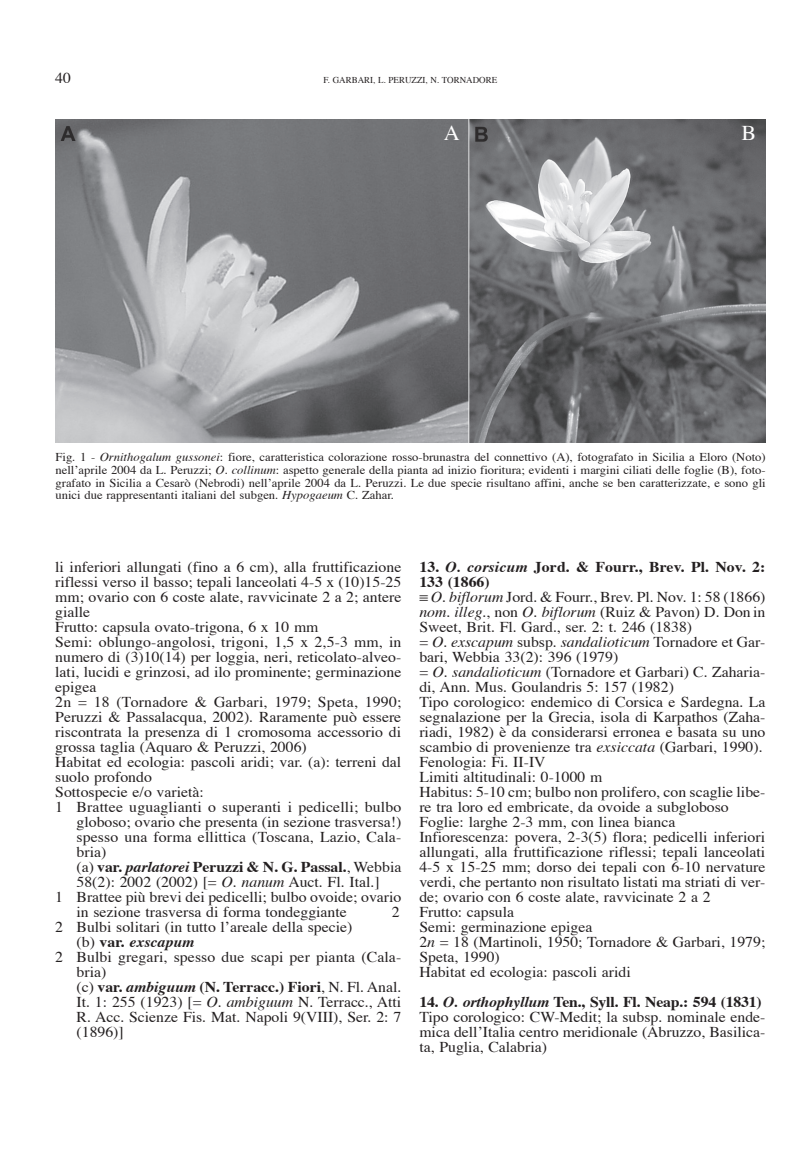
<style>
.page{position:relative;width:808px;height:1149px;background:#fff}
.page>*{position:absolute;margin:0;border:0;box-sizing:border-box;transform-origin:0 0}
.t1{font:21px "Times";color:#fff;scale:1.05 1}
.t2{font:15px/15px "Times";color:#231f20;scale:1.05 1}
.t3{font:700 15px "Times";color:#231f20;scale:1.05 1}
.t4{font:italic 700 15px "Times";color:#231f20;scale:1.05 1}
.t5{font:12px/12.8px "Times";color:#231f20;text-align:justify;scale:1.05 1}
.t6{font:9px "Times";color:#231f20}
.s1{font-style:italic}
.s2{font-weight:400}
.s3{font-weight:400;font-style:normal}
.s4{font-style:normal}
.s5{font-weight:700}
.s6{font-weight:700;font-style:italic}
</style>
<div class="page">
<img style="left:56px;top:119px;width:709px;height:323px">
<p class="t2" style="left:55px;top:72px;width:16px">40</p>
<p class="t6" style="left:323px;top:75px;width:23px">F. Garbari</p>
<p class="t6" style="left:373px;top:75px;width:27px">, L. Peruzzi</p>
<p class="t6" style="left:426px;top:75px;width:29px">, N. Tornadore</p>
<h1 class="t1" style="left:444px;top:120px;width:17px">A</h1>
<h1 class="t1" style="left:741px;top:120px;width:16px">B</h1>
<p class="t5" style="left:56px;top:451px;width:678px">Fig. 1 - <span class="s1">Ornithogalum gussonei</span>: fiore, caratteristica colorazione rosso-brunastra del connettivo (A), fotografato in Sicilia a Eloro (Noto) nell’aprile 2004 da L. Peruzzi; <span class="s1">O. collinum</span>: aspetto generale della pianta ad inizio fioritura; evidenti i margini ciliati delle foglie (B), foto&shy;grafato in Sicilia a Cesarò (Nebrodi) nell’aprile 2004 da L. Peruzzi. Le due specie risultano affini, anche se ben caratterizzate, e sono gli unici due rappresentanti italiani del subgen. <span class="s1">Hypogaeum</span> C. Zahar.</p>
<p class="t2" style="left:55px;top:560px;width:331px">li inferiori allungati (fino a 6 cm), alla fruttificazione</p>
<p class="t2" style="left:55px;top:575px;width:331px">riflessi verso il basso; tepali lanceolati 4-5 x (10)15-25</p>
<p class="t2" style="left:55px;top:590px;width:331px">mm; ovario con 6 coste alate, ravvicinate 2 a 2; antere</p>
<p class="t2" style="left:55px;top:605px;width:35px">gialle</p>
<p class="t2" style="left:55px;top:620px;width:252px">Frutto: capsula ovato-trigona, 6 x 10 mm</p>
<p class="t2" style="left:55px;top:635px;width:331px">Semi: oblungo-angolosi, trigoni, 1,5 x 2,5-3 mm, in</p>
<p class="t2" style="left:55px;top:650px;width:331px">numero di (3)10(14) per loggia, neri, reticolato-alveo-</p>
<p class="t2" style="left:55px;top:665px;width:331px">lati, lucidi e grinzosi, ad ilo prominente; germinazione</p>
<p class="t2" style="left:55px;top:680px;width:41px">epigea</p>
<p class="t2" style="left:55px;top:695px;width:331px">2n = 18 (Tornadore &amp; Garbari, 1979; Speta, 1990;</p>
<p class="t2" style="left:55px;top:710px;width:331px">Peruzzi &amp; Passalacqua, 2002). Raramente può essere</p>
<p class="t2" style="left:55px;top:725px;width:331px">riscontrata la presenza di 1 cromosoma accessorio di</p>
<p class="t2" style="left:55px;top:740px;width:241px">grossa taglia (Aquaro &amp; Peruzzi, 2006)</p>
<p class="t2" style="left:55px;top:755px;width:331px">Habitat ed ecologia: pascoli aridi; var. (a): terreni dal</p>
<p class="t2" style="left:55px;top:770px;width:93px">suolo profondo</p>
<p class="t2" style="left:55px;top:785px;width:143px">Sottospecie e/o varietà:</p>
<p class="t2" style="left:55px;top:800px;width:331px">1 Brattee uguaglianti o superanti i pedicelli; bulbo</p>
<p class="t2" style="left:77px;top:815px;width:311px">globoso; ovario che presenta (in sezione trasversa!)</p>
<p class="t2" style="left:77px;top:830px;width:311px">spesso una forma ellittica (Toscana, Lazio, Cala-</p>
<p class="t2" style="left:77px;top:845px;width:30px">bria)</p>
<p class="t3" style="left:77px;top:856px;width:311px"><span class="s2">(a)</span> var. <span class="s1">parlatorei</span> Peruzzi &amp; N. G. Passal.<span class="s2">, Webbia</span></p>
<p class="t2" style="left:77px;top:875px;width:290px">58(2): 2002 (2002) [= <span class="s1">O. nanum</span> Auct. Fl. Ital.]</p>
<p class="t2" style="left:55px;top:890px;width:331px">1 Brattee più brevi dei pedicelli; bulbo ovoide; ovario</p>
<p class="t2" style="left:77px;top:905px;width:259px">in sezione trasversa di forma tondeggiante</p>
<p class="t2" style="left:392px;top:905px;width:9px">2</p>
<p class="t2" style="left:55px;top:920px;width:284px">2 Bulbi solitari (in tutto l’areale della specie)</p>
<p class="t4" style="left:77px;top:931px;width:114px"><span class="s3">(b)</span> <span class="s4">var.</span> exscapum</p>
<p class="t2" style="left:55px;top:950px;width:331px">2 Bulbi gregari, spesso due scapi per pianta (Cala-</p>
<p class="t2" style="left:77px;top:965px;width:30px">bria)</p>
<p class="t3" style="left:77px;top:976px;width:311px"><span class="s2">(c)</span> var. <span class="s1">ambiguum</span> (N. Terracc.) Fiori<span class="s2">, N. Fl. Anal.</span></p>
<p class="t2" style="left:77px;top:995px;width:311px">It. 1: 255 (1923) [= <span class="s1">O. ambiguum</span> N. Terracc., Atti</p>
<p class="t2" style="left:77px;top:1010px;width:311px">R. Acc. Scienze Fis. Mat. Napoli 9(VIII), Ser. 2: 7</p>
<p class="t2" style="left:77px;top:1025px;width:46px">(1896)]</p>
<p class="t2" style="left:419px;top:560px;width:331px"><span class="s5">13.</span> <span class="s6">O. corsicum</span> <span class="s5">Jord. &amp; Fourr., Brev. Pl. Nov. 2:<br>133 (1866)<br></span>≡ <span class="s1">O. biflorum</span> Jord. &amp; Fourr., Brev. Pl. Nov. 1: 58 (1866) <span class="s1">nom. illeg</span>., non <span class="s1">O. biflorum</span> (Ruiz &amp; Pavon) D. Don in Sweet, Brit. Fl. Gard., ser. 2: t. 246 (1838)<br>= <span class="s1">O. exscapum</span> subsp. <span class="s1">sandalioticum</span> Tornadore et Gar&shy;bari, Webbia 33(2): 396 (1979)<br>= <span class="s1">O. sandalioticum</span> (Tornadore et Garbari) C. Zaharia&shy;di, Ann. Mus. Goulandris 5: 157 (1982)<br>Tipo corologico: endemico di Corsica e Sardegna. La segnalazione per la Grecia, isola di Karpathos (Zaha&shy;riadi, 1982) è da considerarsi erronea e basata su uno scambio di provenienze tra <span class="s1">exsiccata</span> (Garbari, 1990).<br>Fenologia: Fi. II-IV<br>Limiti altitudinali: 0-1000 m<br>Habitus: 5-10 cm; bulbo non prolifero, con scaglie libe&shy;re tra loro ed embricate, da ovoide a subgloboso Foglie: larghe 2-3 mm, con linea bianca Infiorescenza: povera, 2-3(5) flora; pedicelli inferiori allungati, alla fruttificazione riflessi; tepali lanceolati 4-5 x 15-25 mm; dorso dei tepali con 6-10 nervature verdi, che pertanto non risultato listati ma striati di ver&shy;de; ovario con 6 coste alate, ravvicinate 2 a 2<br>Frutto: capsula<br>Semi: germinazione epigea<br>2<span class="s1">n</span> = 18 (Martinoli, 1950; Tornadore &amp; Garbari, 1979; Speta, 1990)<br>Habitat ed ecologia: pascoli aridi</p>
<p class="t2" style="left:419px;top:995px;width:331px"><span class="s5">14.</span> <span class="s6">O. orthophyllum</span> <span class="s5">Ten., Syll. Fl. Neap.: 594 (1831)<br></span>Tipo corologico: CW-Medit; la subsp. nominale ende&shy;mica dell’Italia centro meridionale (Abruzzo, Basilica&shy;ta, Puglia, Calabria)</p>
</div>
